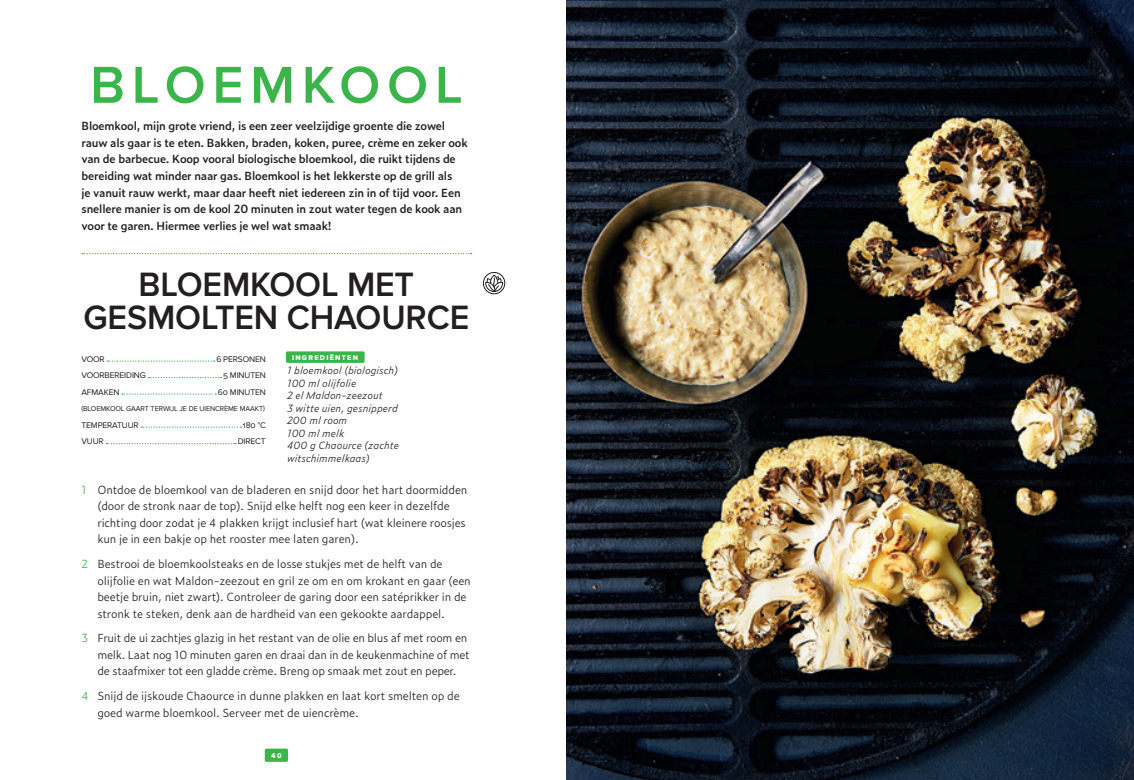
<style>
.page{position:relative;width:1134px;height:780px;background:#fff}
.page>*{position:absolute;margin:0;border:0;box-sizing:border-box;transform-origin:0 0}
.t1{font:600 53.75px "Proxima Nova";letter-spacing:.125em;color:#3ab54a}
.t2{font:600 35px/33px "Proxima Nova";letter-spacing:-.005em;color:#231f20;text-align:center}
.t3{font:300 11.25px/16.5px "Zeitung Pro";letter-spacing:-.015em;color:#231f20}
.t4{font:600 11.25px/16.5px "Zeitung Pro";letter-spacing:-.015em;color:#231f20}
.t5{font:italic 300 10px/12.5px "Zeitung Pro";color:#231f20}
.t6{font:8.5px "Proxima Nova";letter-spacing:-.015em;color:#231f20}
.t7{font:7.25px "Proxima Nova";letter-spacing:-.015em;color:#231f20}
.t8{font:7.25px "Proxima Nova Extrabld";letter-spacing:.175em;color:#fff}
.s1{color:#3ab54a}
</style>
<div class="page">
<div style="left:265px;top:748px;width:23px;height:13px;background:#3ab54a;border-radius:2px"></div>
<img style="left:567px;top:0;width:567px;height:780px">
<svg style="left:82px;top:253px;width:390px;height:1px"></svg>
<svg style="left:107px;top:360px;width:108px;height:2px"></svg>
<svg style="left:148px;top:377px;width:73px;height:1px"></svg>
<svg style="left:122px;top:393px;width:94px;height:2px"></svg>
<svg style="left:141px;top:426px;width:100px;height:2px"></svg>
<svg style="left:106px;top:443px;width:130px;height:1px"></svg>
<div style="left:286px;top:351px;width:79px;height:12px;background:#3ab54a;border-radius:2px"></div>
<div style="left:483px;top:272px;width:22px;height:22px;border:1px solid #231f20;border-radius:50%"></div>
<svg style="left:485px;top:274px;width:18px;height:18px"></svg>
<h1 class="t1" style="left:90px;top:54px;width:374px">BLOEMKOOL</h1>
<p class="t4" style="left:81px;top:117px;width:388px">Bloemkool, mijn grote vriend, is een zeer veelzijdige groente die zowel rauw als gaar is te eten. Bakken, braden, koken, puree, crème en zeker ook van de barbecue. Koop vooral biologische bloemkool, die ruikt tijdens de bereiding wat minder naar gas. Bloemkool is het lekkerste op de grill als<br>je vanuit rauw werkt, maar daar heeft niet iedereen zin in of tijd voor. Een snellere manier is om de kool 20 minuten in zout water tegen de kook aan voor te garen. Hiermee verlies je wel wat smaak!</p>
<h2 class="t2" style="left:83px;top:268px;width:387px">BLOEMKOOL MET<br>GESMOLTEN CHAOURCE</h2>
<p class="t6" style="left:81px;top:354px;width:25px">VOOR</p>
<p class="t6" style="left:216px;top:354px;width:51px">6 PERSONEN</p>
<p class="t6" style="left:81px;top:370px;width:66px">VOORBEREIDING</p>
<p class="t6" style="left:223px;top:370px;width:44px">5 MINUTEN</p>
<p class="t6" style="left:81px;top:387px;width:39px">AFMAKEN</p>
<p class="t6" style="left:218px;top:387px;width:49px">60 MINUTEN</p>
<p class="t7" style="left:81px;top:404px;width:185px">(BLOEMKOOL GAART TERWIJL JE DE UIENCRÈME MAAKT)</p>
<p class="t6" style="left:81px;top:420px;width:59px">TEMPERATUUR</p>
<p class="t6" style="left:243px;top:420px;width:24px">180 °C</p>
<p class="t6" style="left:81px;top:436px;width:24px">VUUR</p>
<p class="t6" style="left:238px;top:436px;width:29px">DIRECT</p>
<p class="t8" style="left:292px;top:353px;width:68px">INGREDIËNTEN</p>
<p class="t5" style="left:287px;top:364px;width:114px">1 bloemkool (biologisch)<br>100 ml olijfolie<br>2 el Maldon-zeezout<br>3 witte uien, gesnipperd<br>200 ml room<br>100 ml melk<br>400 g Chaource (zachte witschimmelkaas)</p>
<p class="t3" style="left:97px;top:481px;width:372px;text-indent:-16px"><span class="s1">1</span> Ontdoe de bloemkool van de bladeren en snijd door het hart doormidden (door de stronk naar de top). Snijd elke helft nog een keer in dezelfde richting door zodat je 4 plakken krijgt inclusief hart (wat kleinere roosjes kun je in een bakje op het rooster mee laten garen).</p>
<p class="t3" style="left:97px;top:555px;width:375px;text-indent:-16px"><span class="s1">2</span> Bestrooi de bloemkoolsteaks en de losse stukjes met de helft van de olijfolie en wat Maldon-zeezout en gril ze om en om krokant en gaar (een beetje bruin, niet zwart). Controleer de garing door een satéprikker in de stronk te steken, denk aan de hardheid van een gekookte aardappel.</p>
<p class="t3" style="left:97px;top:629px;width:374px;text-indent:-16px"><span class="s1">3</span> Fruit de ui zachtjes glazig in het restant van de olie en blus af met room en melk. Laat nog 10 minuten garen en draai dan in de keukenmachine of met de staafmixer tot een gladde crème. Breng op smaak met zout en peper.</p>
<p class="t3" style="left:97px;top:687px;width:364px;text-indent:-16px"><span class="s1">4</span> Snijd de ijskoude Chaource in dunne plakken en laat kort smelten op de goed warme bloemkool. Serveer met de uiencrème.</p>
<p class="t8" style="left:271px;top:751px;width:12px">40</p>
</div>
